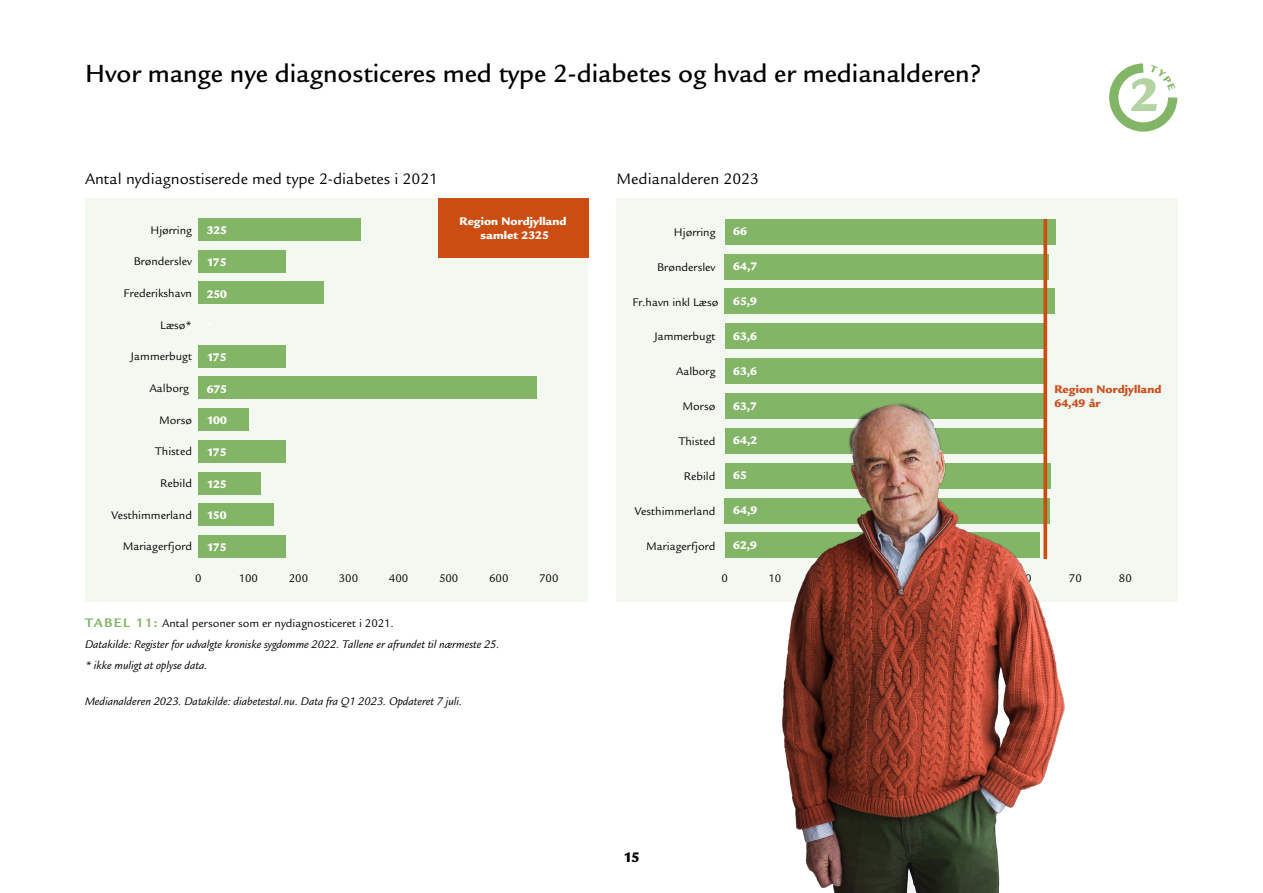
<style>
.page{position:relative;width:1263px;height:893px;background:#fff}
.page>*{position:absolute;margin:0;border:0;box-sizing:border-box;transform-origin:0 0}
.t1{font:500 27px "Legacy Sans Std";color:#000}
.t2{font:16.5px "Legacy Sans Std";color:#000}
.t3{font:900 15px "Legacy Sans Std";color:#000}
.t4{font:italic 12px "Legacy Sans Std";color:#000}
.t5{font:12px "Legacy Sans Std Book 11";color:#000}
.t6{font:12px "Legacy Sans Std Book 12";color:#000}
.t7{font:900 12px/14.4px "Legacy Sans Std";color:#fff;text-align:center}
.t8{font:12px "Legacy Sans Std";color:#000}
.t9{font:900 12px/14.4px "Legacy Sans Std";color:#cb4e1e}
.s1{font-family:"Legacy Sans Std";font-weight:900;color:#fff}
.s2{font-weight:700;font-size:13.5px;color:#82b566}
</style>
<div class="page">
<div style="left:85px;top:198px;width:503px;height:404px;background:#f3f8f0"></div>
<div style="left:198px;top:218px;width:163px;height:23px;background:#82b566"></div>
<div style="left:198px;top:250px;width:88px;height:23px;background:#82b566"></div>
<div style="left:198px;top:281px;width:125px;height:23px;background:#82b566"></div>
<div style="left:198px;top:345px;width:88px;height:23px;background:#82b566"></div>
<div style="left:198px;top:377px;width:338px;height:22px;background:#82b566"></div>
<div style="left:198px;top:408px;width:50px;height:23px;background:#82b566"></div>
<div style="left:198px;top:440px;width:88px;height:23px;background:#82b566"></div>
<div style="left:198px;top:472px;width:63px;height:22px;background:#82b566"></div>
<div style="left:198px;top:503px;width:75px;height:23px;background:#82b566"></div>
<div style="left:198px;top:535px;width:88px;height:23px;background:#82b566"></div>
<div style="left:438px;top:198px;width:150px;height:60px;background:#cc4d12"></div>
<div style="left:617px;top:198px;width:561px;height:404px;background:#f3f8f0"></div>
<div style="left:725px;top:219px;width:330px;height:25px;background:#82b566"></div>
<div style="left:725px;top:254px;width:324px;height:25px;background:#82b566"></div>
<div style="left:725px;top:289px;width:330px;height:25px;background:#82b566"></div>
<div style="left:725px;top:324px;width:318px;height:25px;background:#82b566"></div>
<div style="left:725px;top:359px;width:318px;height:25px;background:#82b566"></div>
<svg style="left:1043px;top:219px;width:4px;height:159px"></svg>
<img style="left:724px;top:378px;width:341px;height:515px">
<svg style="left:1109px;top:63px;width:69px;height:69px"></svg>
<h2 class="t1" style="left:85px;top:59px;width:898px">Hvor mange nye diagnosticeres med type 2-diabetes og hvad er medianalderen?</h2>
<p class="t2" style="left:85px;top:169px;width:354px">Antal nydiagnostiserede med type 2-diabetes i 2021</p>
<p class="t5" style="left:150px;top:223px;width:78px">Hjørring <span class="s1">325</span></p>
<p class="t7" style="left:207px;top:255px;width:21px">175</p>
<p class="t7" style="left:207px;top:287px;width:22px">250</p>
<p class="t5" style="left:134px;top:255px;width:60px">Brønderslev</p>
<p class="t5" style="left:124px;top:286px;width:70px">Frederikshavn</p>
<p class="t5" style="left:160px;top:318px;width:33px">Læsø*</p>
<p class="t5" style="left:131px;top:350px;width:63px">Jammerbugt</p>
<p class="t5" style="left:150px;top:381px;width:41px">Aalborg</p>
<p class="t5" style="left:159px;top:413px;width:34px">Morsø</p>
<p class="t5" style="left:155px;top:445px;width:38px">Thisted</p>
<p class="t5" style="left:160px;top:476px;width:33px">Rebild</p>
<p class="t5" style="left:111px;top:508px;width:82px">Vesthimmerland</p>
<p class="t5" style="left:123px;top:540px;width:71px">Mariagerfjord</p>
<p class="t7" style="left:207px;top:350px;width:21px">175</p>
<p class="t7" style="left:207px;top:382px;width:22px">675</p>
<p class="t7" style="left:207px;top:413px;width:22px">100</p>
<p class="t7" style="left:207px;top:445px;width:21px">175</p>
<p class="t7" style="left:207px;top:476px;width:21px">125</p>
<p class="t7" style="left:207px;top:508px;width:21px">150</p>
<p class="t7" style="left:207px;top:540px;width:21px">175</p>
<p class="t7" style="left:459px;top:214px;width:109px">Region Nordjylland samlet 2325</p>
<p class="t5" style="left:195px;top:571px;width:8px">0</p>
<p class="t5" style="left:239px;top:571px;width:21px">100</p>
<p class="t5" style="left:289px;top:571px;width:21px">200</p>
<p class="t5" style="left:339px;top:571px;width:21px">300</p>
<p class="t5" style="left:389px;top:571px;width:21px">400</p>
<p class="t5" style="left:439px;top:571px;width:21px">500</p>
<p class="t5" style="left:489px;top:571px;width:21px">600</p>
<p class="t5" style="left:539px;top:571px;width:21px">700</p>
<p class="t8" style="left:85px;top:616px;width:310px"><span class="s2">TABEL 11:</span> Antal personer som er nydiagnosticeret i 2021.</p>
<p class="t4" style="left:85px;top:638px;width:416px">Datakilde: Register for udvalgte kroniske sygdomme 2022. Tallene er afrundet til nærmeste 25.</p>
<p class="t4" style="left:85px;top:659px;width:124px">* ikke muligt at oplyse data.</p>
<p class="t4" style="left:85px;top:695px;width:379px">Medianalderen 2023. Datakilde: diabetestal.nu. Data fra Q1 2023. Opdateret 7 juli.</p>
<p class="t2" style="left:617px;top:169px;width:144px">Medianalderen 2023</p>
<p class="t6" style="left:674px;top:225px;width:43px">Hjørring</p>
<p class="t7" style="left:733px;top:224px;width:15px">66</p>
<p class="t7" style="left:733px;top:259px;width:26px">64,7</p>
<p class="t7" style="left:733px;top:294px;width:25px">65,9</p>
<p class="t7" style="left:733px;top:329px;width:25px">63,6</p>
<p class="t7" style="left:733px;top:363px;width:25px">63,6</p>
<p class="t7" style="left:733px;top:398px;width:25px">63,7</p>
<p class="t7" style="left:733px;top:433px;width:26px">64,2</p>
<p class="t7" style="left:733px;top:468px;width:15px">65</p>
<p class="t7" style="left:733px;top:503px;width:26px">64,9</p>
<p class="t7" style="left:733px;top:538px;width:25px">62,9</p>
<p class="t6" style="left:657px;top:260px;width:60px">Brønderslev</p>
<p class="t6" style="left:633px;top:295px;width:87px">Fr.havn inkl Læsø</p>
<p class="t6" style="left:654px;top:330px;width:63px">Jammerbugt</p>
<p class="t6" style="left:676px;top:365px;width:41px">Aalborg</p>
<p class="t6" style="left:683px;top:399px;width:34px">Morsø</p>
<p class="t6" style="left:679px;top:434px;width:38px">Thisted</p>
<p class="t6" style="left:684px;top:469px;width:33px">Rebild</p>
<p class="t6" style="left:635px;top:504px;width:82px">Vesthimmerland</p>
<p class="t6" style="left:646px;top:539px;width:71px">Mariagerfjord</p>
<p class="t9" style="left:1054px;top:382px;width:109px">Region Nordjylland<br>64,49 år</p>
<p class="t6" style="left:721px;top:572px;width:8px">0</p>
<p class="t6" style="left:768px;top:572px;width:14px">10</p>
<p class="t6" style="left:1019px;top:572px;width:14px">60</p>
<p class="t6" style="left:1069px;top:572px;width:14px">70</p>
<p class="t6" style="left:1119px;top:572px;width:14px">80</p>
<p class="t3" style="left:623px;top:848px;width:18px">15</p>
</div>
